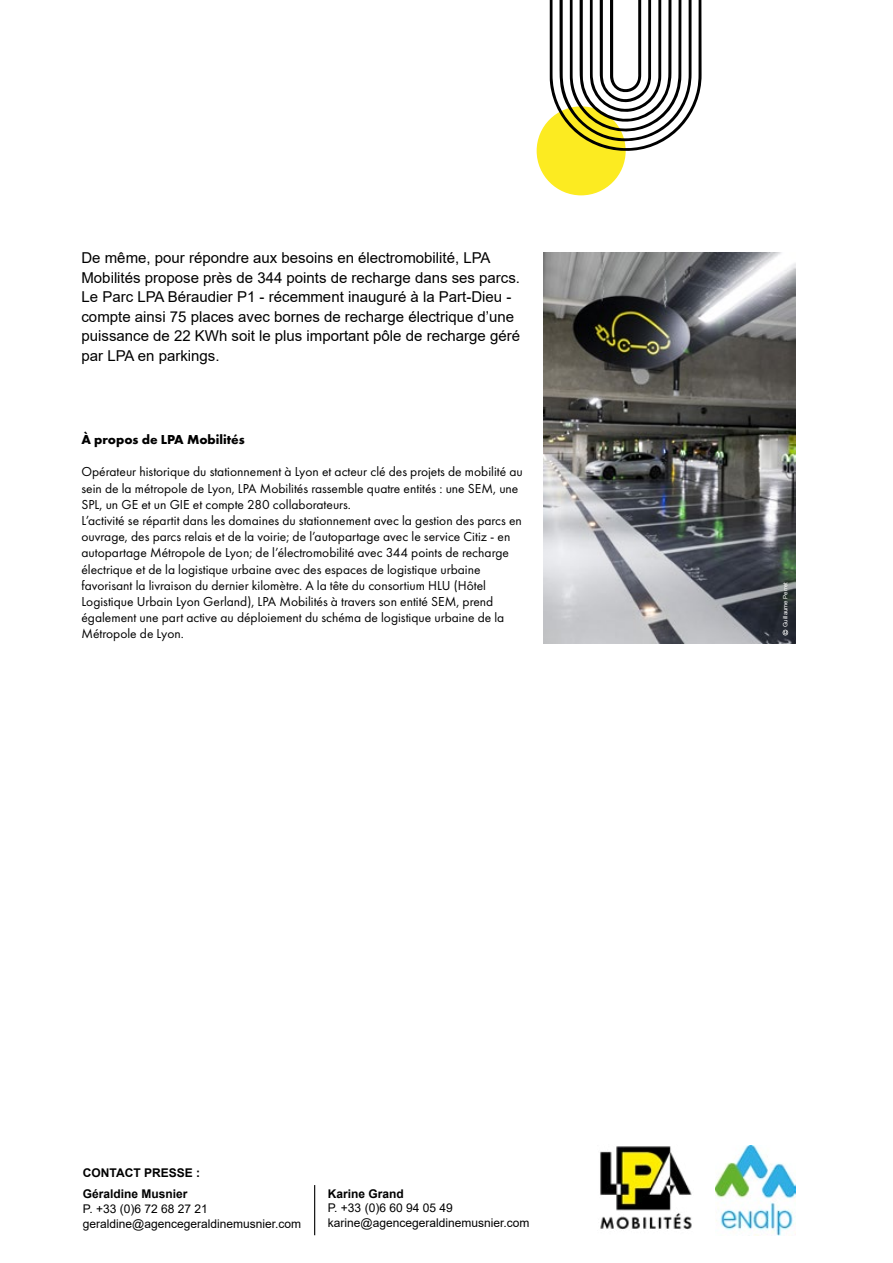
<style>
.page{position:relative;width:893px;height:1263px;background:#fff}
.page>*{position:absolute;margin:0;border:0;box-sizing:border-box;transform-origin:0 0}
.t1{font:15px/19.5px "Arial";color:#000}
.t2{font:13.5px/16.2px "Futura PT";color:#000}
.t3{font:700 13.5px "Futura PT";color:#000}
.t4{font:12px/15px "Arial";color:#000}
.t5{font:700 12px/21px "Arial";color:#000}
.t6{font:6px "Arial";color:#fff}
</style>
<div class="page">
<img style="left:600px;top:1146px;width:92px;height:84px">
<img style="left:715px;top:1145px;width:80px;height:90px">
<div style="left:537px;top:106px;width:89px;height:89px;background:#fceb21;border-radius:50%"></div>
<svg style="left:550px;top:0;width:152px;height:154px"></svg>
<img style="left:543px;top:252px;width:252px;height:392px">
<svg style="left:783px;top:630px;width:5px;height:5px"></svg>
<hr style="left:314px;top:1185px;width:1px;height:50px;background:#000">
<p class="t1" style="left:81px;top:248px;width:440px">De même, pour répondre aux besoins en électromobilité, LPA Mobilités propose près de 344 points de recharge dans ses parcs.<br>Le Parc LPA Béraudier P1 - récemment inauguré à la Part-Dieu - compte ainsi 75 places avec bornes de recharge électrique d’une puissance de 22 KWh soit le plus important pôle de recharge géré par LPA en parkings.</p>
<p class="t3" style="left:81px;top:431px;width:165px">À propos de LPA Mobilités</p>
<p class="t2" style="left:81px;top:464px;width:443px">Opérateur historique du stationnement à Lyon et acteur clé des projets de mobilité au sein de la métropole de Lyon, LPA Mobilités rassemble quatre entités : une SEM, une SPL, un GE et un GIE et compte 280 collaborateurs.<br>L’activité se répartit dans les domaines du stationnement avec la gestion des parcs en ouvrage, des parcs relais et de la voirie; de l’autopartage avec le service Citiz - en autopartage Métropole de Lyon; de l’électromobilité avec 344 points de recharge électrique et de la logistique urbaine avec des espaces de logistique urbaine favorisant la livraison du dernier kilomètre. A la tête du consortium HLU (Hôtel Logistique Urbain Lyon Gerland), LPA Mobilités à travers son entité SEM, prend également une part active au déploiement du schéma de logistique urbaine de la Métropole de Lyon.</p>
<p class="t5" style="left:83px;top:1163px;width:119px">CONTACT PRESSE :<br>Géraldine Musnier</p>
<p class="t4" style="left:83px;top:1201px;width:220px">P. +33 (0)6 72 68 27 21 geraldine@agencegeraldinemusnier.com</p>
<p class="t5" style="left:328px;top:1183px;width:78px">Karine Grand</p>
<p class="t4" style="left:328px;top:1201px;width:203px;line-height:14.4px">P. +33 (0)6 60 94 05 49 karine@agencegeraldinemusnier.com</p>
<p class="t6" style="left:781px;top:627px;width:47px;rotate:-90deg">Guillaume Perret</p>
</div>
